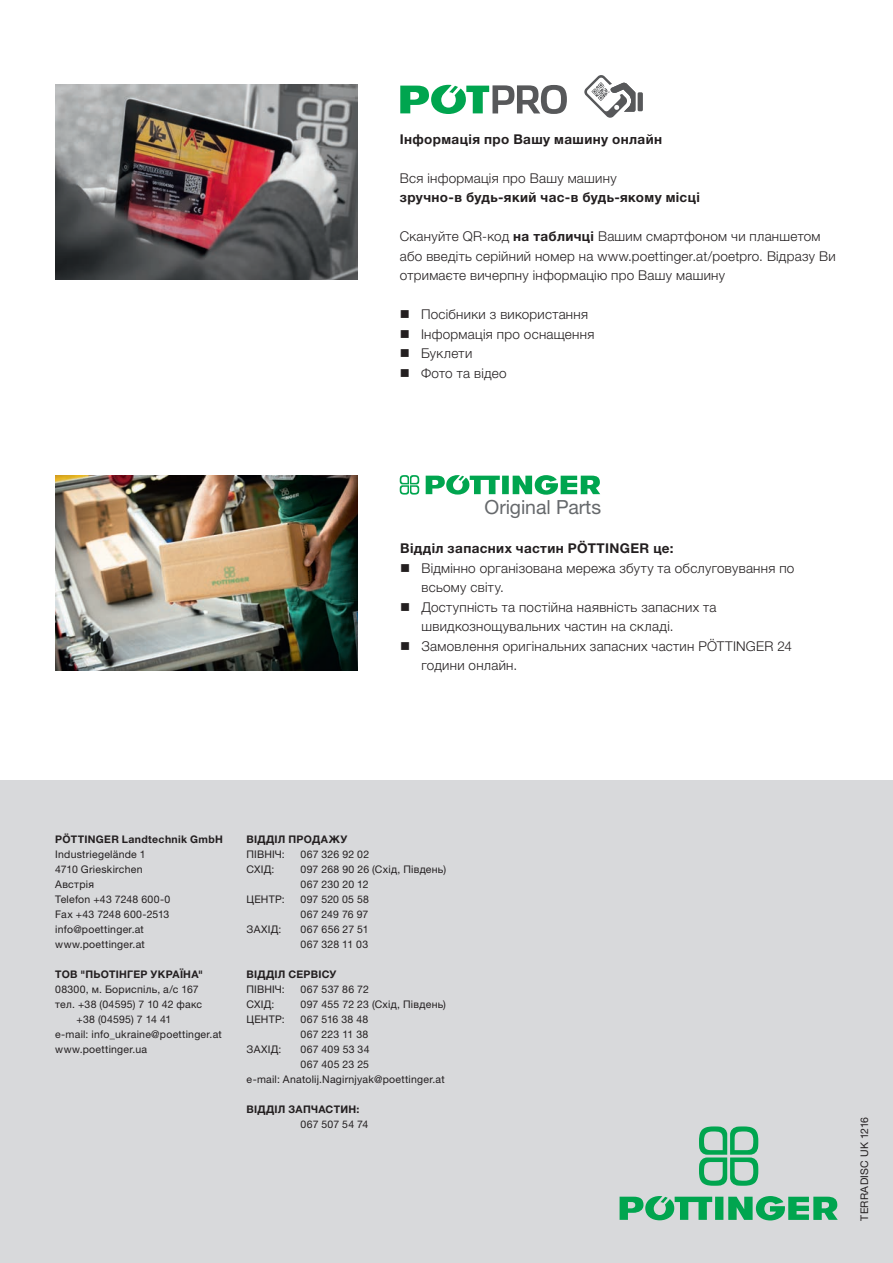
<style>
.page{position:relative;width:893px;height:1263px;background:#fff}
.page>*{position:absolute;margin:0;border:0;box-sizing:border-box;transform-origin:0 0}
.t1{font:19.5px "Helvetica Neue LTW1 G";letter-spacing:-.005em;color:#66696c}
.t2{font:300 13.5px/19.5px "Helvetica Neue LTW1 G";letter-spacing:.02em;color:#231f20}
.t3{font:700 13.5px "Helvetica Neue LTW1 G";letter-spacing:.03em;color:#231f20}
.t4{font:10.5px/15px "Helvetica Neue LTW1 G";letter-spacing:.02em;color:#231f20}
.t5{font:700 10.5px "Helvetica Neue LTW1 G";letter-spacing:.025em;color:#231f20}
.s1{font-weight:700}
</style>
<div class="page">
<div style="left:0;top:780px;width:893px;height:483px;background:#d8d9db"></div>
<svg style="left:699px;top:1126px;width:59px;height:60px"></svg>
<div style="left:715px;top:1196px;width:8px;height:24px;background:#00a54f"></div>
<svg style="left:728px;top:1196px;width:110px;height:24px"></svg>
<svg style="left:619px;top:1196px;width:93px;height:24px"></svg>
<img style="left:55px;top:85px;width:302px;height:195px">
<img style="left:55px;top:475px;width:302px;height:195px">
<svg style="left:584px;top:75px;width:59px;height:43px"></svg>
<svg style="left:400px;top:85px;width:167px;height:29px"></svg>
<div style="left:502px;top:476px;width:7px;height:18px;background:#00a54f"></div>
<svg style="left:513px;top:475px;width:87px;height:20px"></svg>
<svg style="left:426px;top:475px;width:74px;height:19px"></svg>
<svg style="left:400px;top:475px;width:19px;height:20px"></svg>
<p class="t3" style="left:400px;top:130px;width:264px">Інформація про Вашу машину онлайн</p>
<p class="t2" style="left:400px;top:168px;width:218px">Вся інформація про Вашу машину</p>
<p class="t3" style="left:400px;top:189px;width:301px">зручно-в будь-який час-в будь-якому місці</p>
<p class="t2" style="left:400px;top:226px;width:437px">Скануйте QR-код <span class="s1">на табличці</span> Вашим смартфоном чи планшетом або введіть серійний номер на www.poettinger.at/poetpro. Відразу Ви отримаєте вичерпну інформацію про Вашу машину</p>
<p class="t2" style="left:400px;top:304px;width:190px">■ Посібники з використання</p>
<p class="t2" style="left:400px;top:324px;width:196px">■ Інформація про оснащення</p>
<p class="t2" style="left:400px;top:343px;width:74px">■ Буклети</p>
<p class="t2" style="left:400px;top:363px;width:108px">■ Фото та відео</p>
<h1 class="t1" style="left:485px;top:495px;width:118px">Original Parts</h1>
<p class="t3" style="left:400px;top:540px;width:275px">Відділ запасних частин PÖTTINGER це:</p>
<p class="t2" style="left:421px;top:558px;width:374px;text-indent:-21px">■ Відмінно організована мережа збуту та обслуговування по всьому світу.</p>
<p class="t2" style="left:421px;top:597px;width:296px;text-indent:-21px">■ Доступність та постійна наявність запасних та швидкознощувальних частин на складі.</p>
<p class="t2" style="left:421px;top:636px;width:372px;text-indent:-21px">■ Замовлення оригінальних запасних частин PÖTTINGER 24 години онлайн.</p>
<p class="t5" style="left:55px;top:833px;width:169px">PÖTTINGER Landtechnik GmbH</p>
<p class="t4" style="left:55px;top:847px;width:117px">Industriegelände 1<br>4710 Grieskirchen<br>Австрія<br>Telefon +43 7248 600-0<br>Fax +43 7248 600-2513 info@poettinger.at www.poettinger.at</p>
<p class="t5" style="left:55px;top:968px;width:149px">ТОВ "ПЬОТІНГЕР УКРАЇНА"</p>
<p class="t4" style="left:55px;top:982px;width:145px">08300, м. Бориспіль, а/с 167</p>
<p class="t4" style="left:55px;top:997px;width:149px">тел. +38 (04595) 7 10 42 факс</p>
<p class="t4" style="left:77px;top:1012px;width:96px">+38 (04595) 7 14 41</p>
<p class="t4" style="left:55px;top:1027px;width:168px">e-mail: info_ukraine@poettinger.at</p>
<p class="t4" style="left:55px;top:1042px;width:93px">www.poettinger.ua</p>
<p class="t5" style="left:247px;top:833px;width:102px">ВІДДІЛ ПРОДАЖУ</p>
<p class="t4" style="left:247px;top:847px;width:40px">ПІВНІЧ:</p>
<p class="t4" style="left:301px;top:847px;width:70px">067 326 92 02</p>
<p class="t4" style="left:247px;top:862px;width:29px">СХІД:</p>
<p class="t4" style="left:301px;top:862px;width:147px">097 268 90 26 (Схід, Південь)<br>067 230 20 12</p>
<p class="t4" style="left:247px;top:892px;width:40px">ЦЕНТР:</p>
<p class="t4" style="left:301px;top:892px;width:70px">097 520 05 58<br>067 249 76 97</p>
<p class="t4" style="left:247px;top:922px;width:36px">ЗАХІД:</p>
<p class="t4" style="left:301px;top:922px;width:69px">067 656 27 51<br>067 328 11 03</p>
<p class="t5" style="left:247px;top:968px;width:91px">ВІДДІЛ СЕРВІСУ</p>
<p class="t4" style="left:247px;top:982px;width:40px">ПІВНІЧ:</p>
<p class="t4" style="left:301px;top:982px;width:70px">067 537 86 72</p>
<p class="t4" style="left:247px;top:997px;width:29px">СХІД:</p>
<p class="t4" style="left:301px;top:997px;width:147px">097 455 72 23 (Схід, Південь)</p>
<p class="t4" style="left:247px;top:1012px;width:40px">ЦЕНТР:</p>
<p class="t4" style="left:301px;top:1012px;width:69px">067 516 38 48<br>067 223 11 38</p>
<p class="t4" style="left:247px;top:1042px;width:36px">ЗАХІД:</p>
<p class="t4" style="left:301px;top:1042px;width:70px">067 409 53 34</p>
<p class="t4" style="left:301px;top:1057px;width:70px">067 405 23 25</p>
<p class="t4" style="left:247px;top:1072px;width:200px">e-mail: Anatolij.Nagirnjyak@poettinger.at</p>
<p class="t5" style="left:247px;top:1103px;width:114px">ВІДДІЛ ЗАПЧАСТИН:</p>
<p class="t4" style="left:301px;top:1117px;width:69px">067 507 54 74</p>
<p class="t4" style="left:857px;top:1220px;width:105px;rotate:-90deg">TERRADISC UK 1216</p>
</div>
